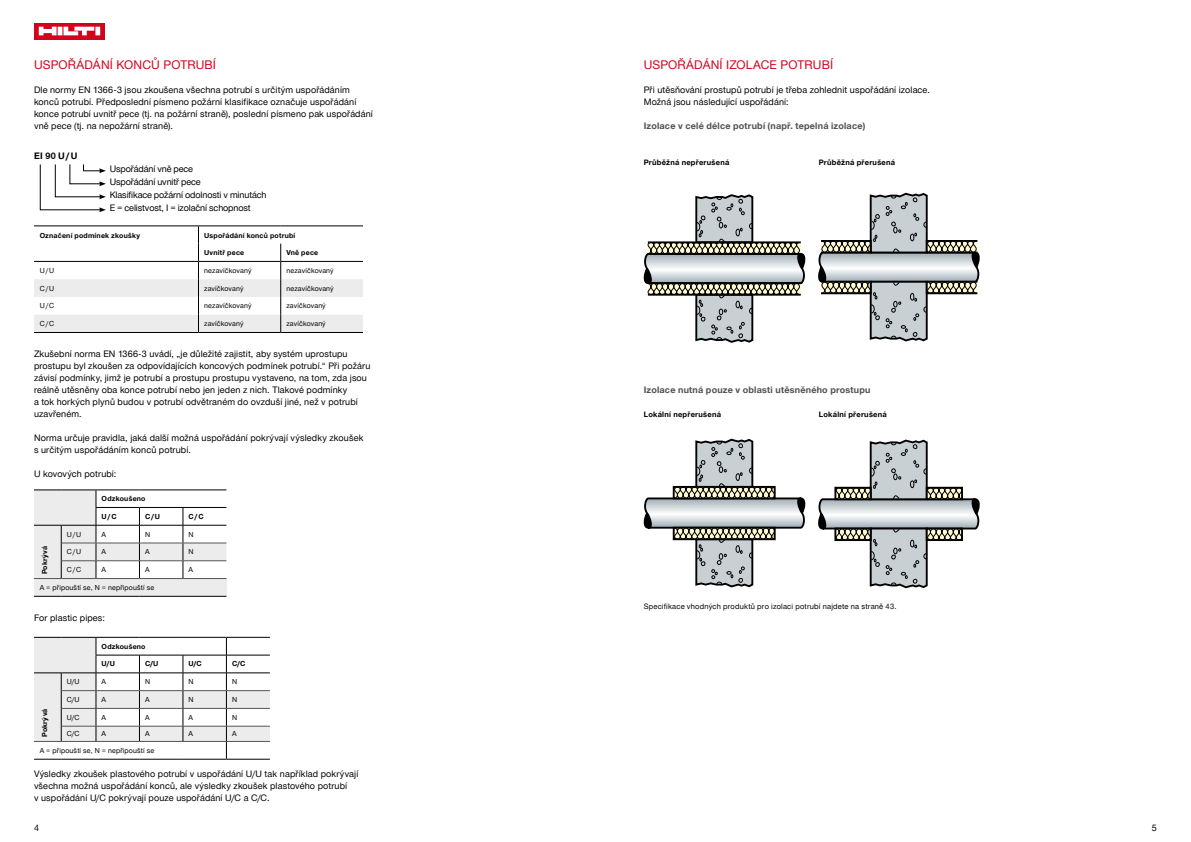
<style>
.page{position:relative;width:1191px;height:842px;background:#fff}
.page>*{position:absolute;margin:0;border:0;box-sizing:border-box;transform-origin:0 0}
.t1{font:12px "Hilti";letter-spacing:.01em;color:#d2041c}
.t2{font:9px/12px "Hilti";letter-spacing:.015em;color:#000}
.t3{font:9px/13px "Hilti";letter-spacing:-.01em;color:#000}
.t4{font:700 9px "Hilti";letter-spacing:.025em;color:#534d53}
.t5{font:700 9px "Hilti";color:#000}
.t6{font:700 7.5px "Hilti";letter-spacing:.035em;color:#000}
.t7{font:7.5px "Hilti";letter-spacing:.025em;color:#000}
.t8{font:7px "Hilti";letter-spacing:.02em;color:#000}
.t9{font:700 7px "Hilti";letter-spacing:.03em;color:#000}
</style>
<div class="page">
<svg style="left:643px;top:194px;width:163px;height:149px"></svg>
<svg style="left:643px;top:439px;width:163px;height:148px"></svg>
<svg style="left:818px;top:193px;width:162px;height:148px"></svg>
<svg style="left:818px;top:440px;width:162px;height:148px"></svg>
<svg style="left:34px;top:23px;width:71px;height:16px"></svg>
<svg style="left:39px;top:27px;width:61px;height:8px"></svg>
<svg style="left:39px;top:164px;width:67px;height:48px"></svg>
<svg style="left:34px;top:226px;width:329px;height:106px"></svg>
<hr style="left:34px;top:225px;width:164px;height:1px;background:#000">
<hr style="left:198px;top:225px;width:83px;height:1px;background:#000">
<hr style="left:281px;top:225px;width:82px;height:1px;background:#000">
<hr style="left:34px;top:261px;width:164px;height:1px;background:#000">
<hr style="left:198px;top:261px;width:83px;height:1px;background:#000">
<hr style="left:281px;top:261px;width:82px;height:1px;background:#000">
<hr style="left:34px;top:332px;width:164px;height:1px;background:#000">
<hr style="left:198px;top:332px;width:83px;height:1px;background:#000">
<hr style="left:281px;top:332px;width:82px;height:1px;background:#000">
<div style="left:34px;top:578px;width:192px;height:18px;background:#ececed"></div>
<svg style="left:34px;top:489px;width:192px;height:90px"></svg>
<hr style="left:61px;top:489px;width:35px;height:1px;background:#000">
<hr style="left:96px;top:489px;width:43px;height:1px;background:#000">
<hr style="left:139px;top:489px;width:44px;height:1px;background:#000">
<hr style="left:183px;top:489px;width:43px;height:1px;background:#000">
<svg style="left:34px;top:596px;width:27px;height:1px"></svg>
<hr style="left:61px;top:596px;width:35px;height:1px;background:#000">
<hr style="left:96px;top:596px;width:43px;height:1px;background:#000">
<hr style="left:139px;top:596px;width:44px;height:1px;background:#000">
<hr style="left:183px;top:596px;width:43px;height:1px;background:#000">
<svg style="left:34px;top:637px;width:236px;height:123px"></svg>
<hr style="left:61px;top:759px;width:35px;height:1px;background:#000">
<hr style="left:96px;top:759px;width:43px;height:1px;background:#000">
<hr style="left:139px;top:759px;width:44px;height:1px;background:#000">
<hr style="left:183px;top:759px;width:43px;height:1px;background:#000">
<hr style="left:226px;top:759px;width:44px;height:1px;background:#000">
<h1 class="t1" style="left:34px;top:58px;width:183px">USPOŘÁDÁNÍ KONCŮ POTRUBÍ</h1>
<p class="t2" style="left:34px;top:84px;width:340px">Dle normy EN 1366-3 jsou zkoušena všechna potrubí s určitým uspořádáním konců potrubí. Předposlední písmeno požární klasifikace označuje uspořádání konce potrubí uvnitř pece (tj. na požární straně), poslední písmeno pak uspořádání vně pece (tj. na nepožární straně).</p>
<p class="t5" style="left:34px;top:150px;width:45px">EI 90 U / U</p>
<p class="t3" style="left:110px;top:162px;width:158px">Uspořádání vně pece<br>Uspořádání uvnitř pece<br>Klasifikace požární odolnosti v minutách<br>E = celistvost, I = izolační schopnost</p>
<p class="t9" style="left:40px;top:231px;width:102px">Označení podmínek zkoušky</p>
<p class="t9" style="left:204px;top:231px;width:93px">Uspořádání konců potrubí</p>
<p class="t9" style="left:204px;top:248px;width:42px">Uvnitř pece</p>
<p class="t9" style="left:286px;top:248px;width:33px">Vně pece</p>
<p class="t8" style="left:40px;top:266px;width:16px">U / U</p>
<p class="t8" style="left:204px;top:266px;width:49px">nezavíčkovaný</p>
<p class="t8" style="left:286px;top:266px;width:49px">nezavíčkovaný</p>
<p class="t8" style="left:40px;top:284px;width:16px">C / U</p>
<p class="t8" style="left:204px;top:284px;width:41px">zavíčkovaný</p>
<p class="t8" style="left:286px;top:284px;width:49px">nezavíčkovaný</p>
<p class="t8" style="left:40px;top:302px;width:16px">U / C</p>
<p class="t8" style="left:204px;top:302px;width:49px">nezavíčkovaný</p>
<p class="t8" style="left:286px;top:302px;width:41px">zavíčkovaný</p>
<p class="t8" style="left:40px;top:320px;width:16px">C / C</p>
<p class="t8" style="left:204px;top:320px;width:41px">zavíčkovaný</p>
<p class="t8" style="left:286px;top:320px;width:41px">zavíčkovaný</p>
<p class="t2" style="left:34px;top:348px;width:338px">Zkušební norma EN 1366-3 uvádí, „je důležité zajistit, aby systém uprostupu prostupu byl zkoušen za odpovídajících koncových podmínek potrubí.“ Při požáru závisí podmínky, jimž je potrubí a prostupu prostupu vystaveno, na tom, zda jsou reálně utěsněny oba konce potrubí nebo jen jeden z nich. Tlakové podmínky<br>a tok horkých plynů budou v potrubí odvětraném do ovzduší jiné, než v potrubí uzavřeném.</p>
<p class="t2" style="left:34px;top:432px;width:331px">Norma určuje pravidla, jaká další možná uspořádání pokrývají výsledky zkoušek s určitým uspořádáním konců potrubí.</p>
<p class="t2" style="left:34px;top:468px;width:84px">U kovových potrubí:</p>
<p class="t9" style="left:102px;top:495px;width:45px">Odzkoušeno</p>
<p class="t9" style="left:102px;top:512px;width:16px">U / C</p>
<p class="t9" style="left:145px;top:512px;width:16px">C / U</p>
<p class="t9" style="left:189px;top:512px;width:16px">C / C</p>
<p class="t9" style="left:41px;top:574px;width:30px;rotate:-90deg">Pokrývá</p>
<p class="t8" style="left:67px;top:530px;width:16px">U / U</p>
<p class="t8" style="left:102px;top:530px;width:6px">A</p>
<p class="t8" style="left:145px;top:530px;width:7px">N</p>
<p class="t8" style="left:189px;top:530px;width:7px">N</p>
<p class="t8" style="left:67px;top:548px;width:16px">C / U</p>
<p class="t8" style="left:102px;top:548px;width:6px">A</p>
<p class="t8" style="left:145px;top:548px;width:6px">A</p>
<p class="t8" style="left:189px;top:548px;width:7px">N</p>
<p class="t8" style="left:67px;top:566px;width:16px">C / C</p>
<p class="t8" style="left:102px;top:566px;width:6px">A</p>
<p class="t8" style="left:145px;top:566px;width:6px">A</p>
<p class="t8" style="left:189px;top:566px;width:6px">A</p>
<p class="t8" style="left:40px;top:583px;width:116px">A = připouští se, N = nepřipouští se</p>
<p class="t2" style="left:34px;top:612px;width:72px">For plastic pipes:</p>
<p class="t9" style="left:102px;top:642px;width:45px">Odzkoušeno</p>
<p class="t9" style="left:102px;top:660px;width:15px">U/U</p>
<p class="t9" style="left:145px;top:660px;width:15px">C/U</p>
<p class="t9" style="left:189px;top:660px;width:15px">U/C</p>
<p class="t9" style="left:232px;top:660px;width:15px">C/C</p>
<h1 class="t1" style="left:643px;top:58px;width:191px">USPOŘÁDÁNÍ IZOLACE POTRUBÍ</h1>
<p class="t2" style="left:643px;top:84px;width:288px">Při utěsňování prostupů potrubí je třeba zohlednit uspořádání izolace.<br>Možná jsou následující uspořádání:</p>
<p class="t4" style="left:643px;top:121px;width:223px">Izolace v celé délce potrubí (např. tepelná izolace)</p>
<p class="t6" style="left:643px;top:158px;width:87px">Průběžná nepřerušená</p>
<p class="t6" style="left:818px;top:158px;width:78px">Průběžná přerušená</p>
<p class="t4" style="left:643px;top:385px;width:228px">Izolace nutná pouze v oblasti utěsněného prostupu</p>
<p class="t6" style="left:643px;top:410px;width:79px">Lokální nepřerušená</p>
<p class="t6" style="left:818px;top:410px;width:70px">Lokální přerušená</p>
<p class="t7" style="left:643px;top:602px;width:254px">Specifikace vhodných produktů pro izolaci potrubí najdete na straně 43.</p>
<p class="t8" style="left:67px;top:678px;width:14px">U/U</p>
<p class="t8" style="left:102px;top:678px;width:6px">A</p>
<p class="t8" style="left:145px;top:678px;width:7px">N</p>
<p class="t8" style="left:189px;top:678px;width:7px">N</p>
<p class="t8" style="left:232px;top:678px;width:7px">N</p>
<p class="t8" style="left:67px;top:695px;width:14px">C/U</p>
<p class="t8" style="left:102px;top:695px;width:6px">A</p>
<p class="t8" style="left:145px;top:695px;width:6px">A</p>
<p class="t8" style="left:189px;top:695px;width:7px">N</p>
<p class="t8" style="left:232px;top:695px;width:7px">N</p>
<p class="t8" style="left:67px;top:713px;width:14px">U/C</p>
<p class="t8" style="left:102px;top:713px;width:6px">A</p>
<p class="t8" style="left:145px;top:713px;width:6px">A</p>
<p class="t8" style="left:189px;top:713px;width:6px">A</p>
<p class="t8" style="left:232px;top:713px;width:7px">N</p>
<p class="t8" style="left:67px;top:730px;width:14px">C/C</p>
<p class="t8" style="left:102px;top:730px;width:6px">A</p>
<p class="t8" style="left:145px;top:730px;width:6px">A</p>
<p class="t8" style="left:189px;top:730px;width:6px">A</p>
<p class="t8" style="left:232px;top:730px;width:6px">A</p>
<p class="t8" style="left:40px;top:746px;width:116px">A = připouští se, N = nepřipouští se</p>
<p class="t2" style="left:34px;top:768px;width:326px">Výsledky zkoušek plastového potrubí v uspořádání U/U tak například pokrývají všechna možná uspořádání konců, ale výsledky zkoušek plastového potrubí<br>v uspořádání U/C pokrývají pouze uspořádání U/C a C/C.</p>
<p class="t2" style="left:34px;top:821px;width:7px">4</p>
<p class="t2" style="left:1152px;top:821px;width:7px">5</p>
<p class="t9" style="left:41px;top:737px;width:30px;rotate:-90deg">Pokrývá</p>
</div>
